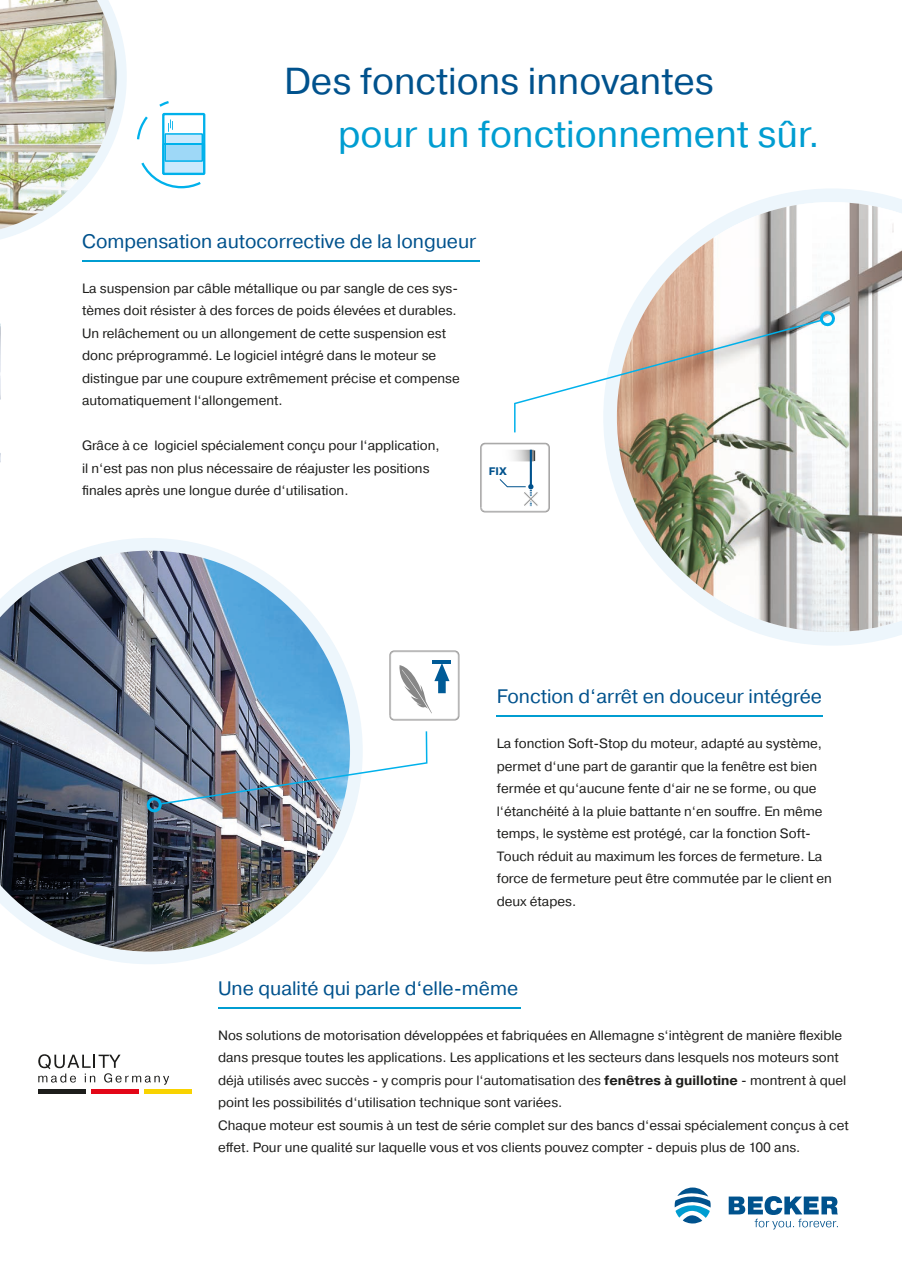
<style>
.page{position:relative;width:902px;height:1280px;background:#fff}
.page>*{position:absolute;margin:0;border:0;box-sizing:border-box;transform-origin:0 0}
.t1{font:37.5px "Pragmatica";color:#009dd1}
.t2{font:37.5px "Pragmatica";color:#00528d}
.t3{font:19.5px "Pragmatica";color:#00528d}
.t4{font:13.5px/22.5px "Pragmatica";color:#1d1d1b}
.t5{font:700 10.95px "Pragmatica";color:#00528d}
.s1{font-weight:700}
</style>
<div class="page">
<svg style="left:728px;top:1196px;width:109px;height:33px"></svg>
<svg style="left:674px;top:1187px;width:36px;height:36px"></svg>
<img style="left:0;top:323px;width:1px;height:140px">
<svg style="left:389px;top:650px;width:70px;height:70px"></svg>
<svg style="left:77px;top:538px;width:285px;height:426px"></svg>
<img style="left:0;top:551px;width:350px;height:400px">
<svg style="left:0;top:22px;width:127px;height:217px"></svg>
<img style="left:0;top:0;width:117px;height:229px">
<svg style="left:159px;top:101px;width:10px;height:6px"></svg>
<svg style="left:137px;top:113px;width:68px;height:75px"></svg>
<hr style="left:82px;top:260px;width:397px;height:2px;background:#009dd1">
<svg style="left:480px;top:443px;width:70px;height:69px"></svg>
<svg style="left:604px;top:189px;width:297px;height:457px"></svg>
<img style="left:617px;top:202px;width:284px;height:430px">
<hr style="left:496px;top:716px;width:326px;height:1px;background:#009dd1">
<hr style="left:218px;top:1008px;width:302px;height:1px;background:#009dd1">
<img style="left:146px;top:731px;width:281px;height:82px">
<svg style="left:38px;top:1054px;width:131px;height:31px"></svg>
<hr style="left:38px;top:1090px;width:47px;height:4px;background:#1d1d1b">
<hr style="left:91px;top:1090px;width:48px;height:4px;background:#e30617">
<hr style="left:144px;top:1090px;width:48px;height:4px;background:#f9d300">
<svg style="left:514px;top:310px;width:321px;height:122px"></svg>
<h1 class="t2" style="left:284px;top:58px;width:431px">Des fonctions innovantes</h1>
<h1 class="t1" style="left:338px;top:111px;width:483px">pour un fonctionnement sûr.</h1>
<h2 class="t3" style="left:82px;top:229px;width:396px">Compensation autocorrective de la longueur</h2>
<p class="t4" style="left:82px;top:277px;width:379px">La suspension par câble métallique ou par sangle de ces sys&shy;tèmes doit résister à des forces de poids élevées et durables.<br>Un relâchement ou un allongement de cette suspension est donc préprogrammé. Le logiciel intégré dans le moteur se distingue par une coupure extrêmement précise et compense automatiquement l‘allongement.</p>
<p class="t4" style="left:82px;top:435px;width:359px">Grâce à ce logiciel spécialement conçu pour l‘application, il n‘est pas non plus nécessaire de réajuster les positions finales après une longue durée d‘utilisation.</p>
<p class="t5" style="left:489px;top:465px;width:19px">FIX</p>
<h2 class="t3" style="left:496px;top:684px;width:327px">Fonction d‘arrêt en douceur intégrée</h2>
<p class="t4" style="left:496px;top:732px;width:337px">La fonction Soft-Stop du moteur, adapté au système, permet d‘une part de garantir que la fenêtre est bien fermée et qu‘aucune fente d‘air ne se forme, ou que l‘étanchéité à la pluie battante n‘en souffre. En même temps, le système est protégé, car la fonction Soft-Touch réduit au maximum les forces de fermeture. La force de fermeture peut être commutée par le client en deux étapes.</p>
<h2 class="t3" style="left:218px;top:976px;width:302px">Une qualité qui parle d‘elle-même</h2>
<p class="t4" style="left:218px;top:1024px;width:632px">Nos solutions de motorisation développées et fabriquées en Allemagne s‘intègrent de manière flexible dans presque toutes les applications. Les applications et les secteurs dans lesquels nos moteurs sont déjà utilisés avec succès - y compris pour l‘automatisation des <span class="s1">fenêtres à guillotine</span> - montrent à quel point les possibilités d‘utilisation technique sont variées.<br>Chaque moteur est soumis à un test de série complet sur des bancs d‘essai spécialement conçus à cet effet. Pour une qualité sur laquelle vous et vos clients pouvez compter - depuis plus de 100 ans.</p>
</div>
